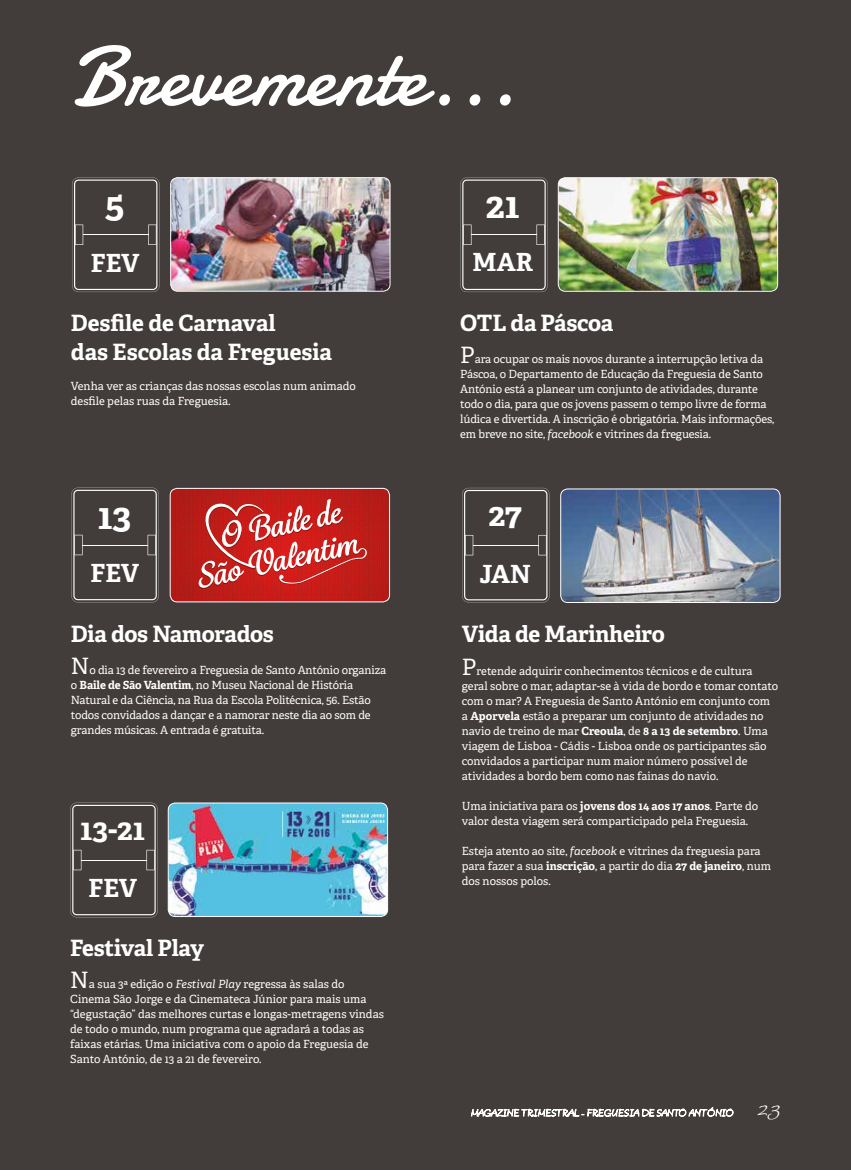
<style>
.page{position:relative;width:851px;height:1170px;background:#fff}
.page>*{position:absolute;margin:0;border:0;box-sizing:border-box;transform-origin:0 0}
.t1{font:85px "Damion";color:#fff}
.t2{font:700 36.25px "Adelle";color:#fff}
.t3{font:700 32.5px "Adelle";color:#fff}
.t4{font:700 30px "Adelle";color:#fff}
.t5{font:700 25px "Adelle";color:#fff}
.t6{font:25px "Bilbo";color:#fff}
.t7{font:700 22.5px/28.8px "Adelle";letter-spacing:-.01em;color:#fff}
.t8{font:11.25px/15px "Adelle";letter-spacing:-.01em;color:#fff}
.s1{font-size:22.5px}
.s2{font-weight:700}
.s3{font-style:italic}
</style>
<div class="page">
<div style="left:0;top:0;width:850px;height:1169px;background:#423c3a"></div>
<svg style="left:72px;top:177px;width:87px;height:115px"></svg>
<hr style="left:83px;top:234px;width:65px;height:1px;background:#fff">
<img style="left:171px;top:178px;width:219px;height:113px">
<div style="left:170px;top:177px;width:220px;height:115px;border:1px solid #fff;border-radius:7px"></div>
<svg style="left:70px;top:802px;width:88px;height:115px"></svg>
<hr style="left:81px;top:859px;width:66px;height:1px;background:#fff">
<img style="left:168px;top:804px;width:219px;height:112px">
<div style="left:168px;top:802px;width:220px;height:114px;border:1px solid #fff;border-radius:7px"></div>
<svg style="left:462px;top:488px;width:87px;height:114px"></svg>
<hr style="left:473px;top:545px;width:65px;height:1px;background:#fff">
<img style="left:561px;top:489px;width:219px;height:113px">
<div style="left:560px;top:488px;width:220px;height:115px;border:1px solid #fff;border-radius:7px"></div>
<svg style="left:471px;top:1107px;width:262px;height:9px"></svg>
<svg style="left:460px;top:177px;width:87px;height:115px"></svg>
<hr style="left:471px;top:234px;width:65px;height:1px;background:#fff">
<img style="left:559px;top:178px;width:218px;height:113px">
<div style="left:557px;top:177px;width:221px;height:115px;border:1px solid #fff;border-radius:7px"></div>
<svg style="left:170px;top:488px;width:219px;height:114px;background:#c63834"></svg>
<div style="left:170px;top:488px;width:220px;height:114px;border:1px solid #fff;border-radius:7px"></div>
<svg style="left:71px;top:487px;width:88px;height:115px"></svg>
<hr style="left:82px;top:544px;width:66px;height:1px;background:#fff">
<h1 class="t1" style="left:71px;top:19px;width:447px">Brevemente...</h1>
<h2 class="t2" style="left:105px;top:179px;width:21px">5</h2>
<h3 class="t5" style="left:91px;top:244px;width:50px">FEV</h3>
<h3 class="t7" style="left:71px;top:307px;width:262px">Desfile de Carnaval<br>das Escolas da Freguesia</h3>
<p class="t8" style="left:71px;top:378px;width:286px">Venha ver as crianças das nossas escolas num animado desfile pelas ruas da Freguesia.</p>
<h2 class="t2" style="left:98px;top:489px;width:35px">13</h2>
<h3 class="t5" style="left:90px;top:555px;width:50px">FEV</h3>
<h3 class="t7" style="left:71px;top:618px;width:204px">Dia dos Namorados</h3>
<p class="t8" style="left:71px;top:662px;width:317px"><span class="s1">N</span>o dia 13 de fevereiro a Freguesia de Santo António organiza o <span class="s2">Baile de São Valentim</span>, no Museu Nacional de História Natural e da Ciência, na Rua da Escola Politécnica, 56. Estão todos convidados a dançar e a namorar neste dia ao som de grandes músicas. A entrada é gratuita.</p>
<h3 class="t4" style="left:80px;top:807px;width:66px">13-21</h3>
<h3 class="t5" style="left:88px;top:869px;width:50px">FEV</h3>
<h3 class="t7" style="left:70px;top:932px;width:135px">Festival Play</h3>
<p class="t8" style="left:70px;top:976px;width:315px"><span class="s1">N</span>a sua 3ª edição o <span class="s3">Festival Play</span> regressa às salas do Cinema São Jorge e da Cinemateca Júnior para mais uma “degustação” das melhores curtas e longas-metragens vindas de todo o mundo, num programa que agradará a todas as faixas etárias. Uma iniciativa com o apoio da Freguesia de Santo António, de 13 a 21 de fevereiro.</p>
<h2 class="t2" style="left:486px;top:178px;width:35px">21</h2>
<h3 class="t5" style="left:472px;top:244px;width:62px">MAR</h3>
<h3 class="t7" style="left:460px;top:307px;width:154px">OTL da Páscoa</h3>
<p class="t8" style="left:460px;top:351px;width:315px"><span class="s1">P</span>ara ocupar os mais novos durante a interrupção letiva da Páscoa, o Departamento de Educação da Freguesia de Santo António está a planear um conjunto de atividades, durante todo o dia, para que os jovens passem o tempo livre de forma lúdica e divertida. A inscrição é obrigatória. Mais informações, em breve no site, <span class="s3">facebook</span> e vitrines da freguesia.</p>
<h3 class="t3" style="left:488px;top:491px;width:35px">27</h3>
<h3 class="t5" style="left:479px;top:556px;width:53px">JAN</h3>
<h3 class="t7" style="left:462px;top:619px;width:205px">Vida de Marinheiro</h3>
<p class="t8" style="left:462px;top:662px;width:318px"><span class="s1">P</span>retende adquirir conhecimentos técnicos e de cultura geral sobre o mar, adaptar-se à vida de bordo e tomar contato com o mar? A Freguesia de Santo António em conjunto com a <span class="s2">Aporvela</span> estão a preparar um conjunto de atividades no navio de treino de mar <span class="s2">Creoula</span>, de <span class="s2">8 a 13 de setembro</span>. Uma viagem de Lisboa - Cádis - Lisboa onde os participantes são convidados a participar num maior número possível de atividades a bordo bem como nas fainas do navio.</p>
<p class="t8" style="left:462px;top:797px;width:298px">Uma iniciativa para os <span class="s2">jovens dos 14 aos 17 anos</span>. Parte do valor desta viagem será comparticipado pela Freguesia.</p>
<p class="t8" style="left:462px;top:842px;width:311px">Esteja atento ao site, <span class="s3">facebook</span> e vitrines da freguesia para para fazer a sua <span class="s2">inscrição</span>, a partir do dia <span class="s2">27 de janeiro</span>, num dos nossos polos.</p>
<h3 class="t6" style="left:757px;top:1093px;width:24px">23</h3>
</div>
